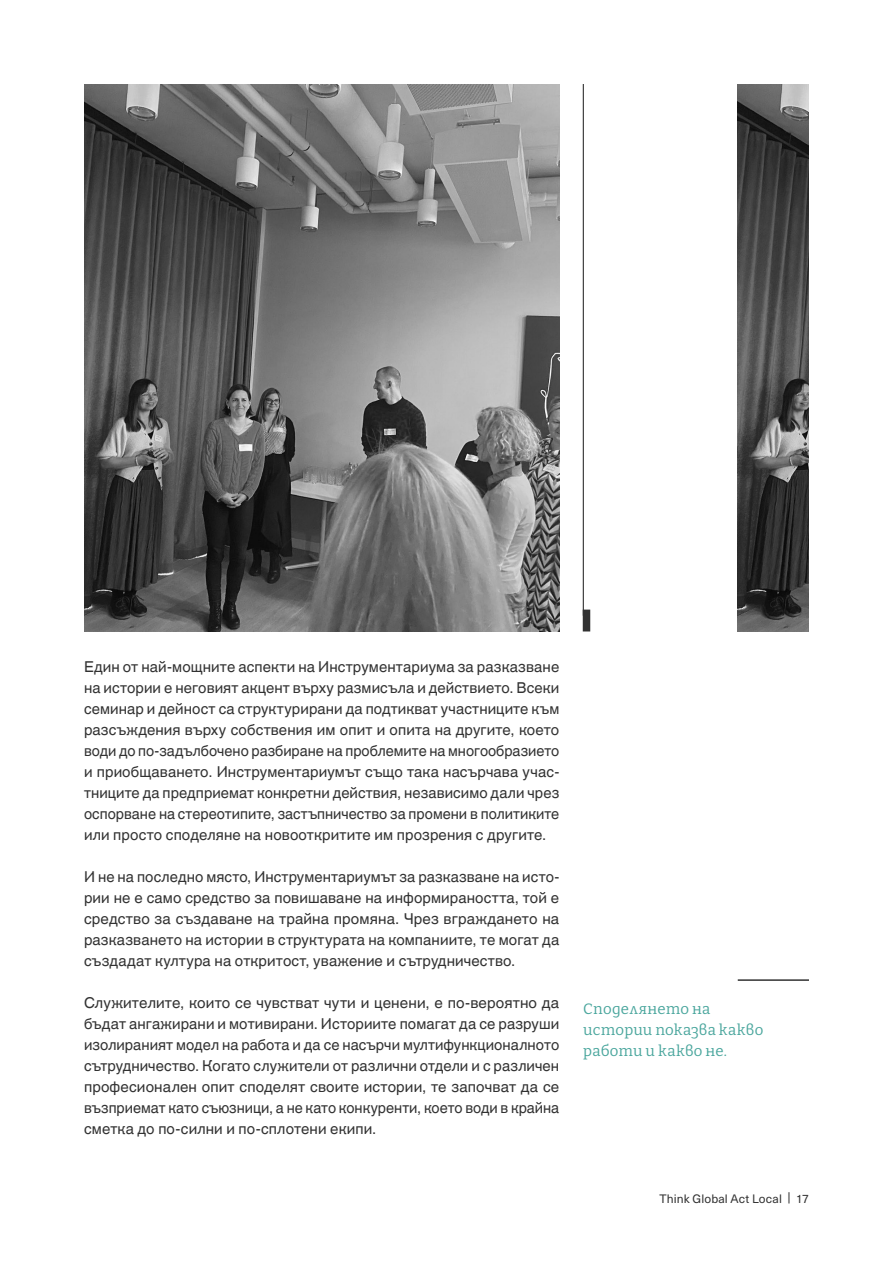
<style>
.page{position:relative;width:893px;height:1263px;background:#fff}
.page>*{position:absolute;margin:0;border:0;box-sizing:border-box;transform-origin:0 0}
.t1{font:15px/21px "Helvetica World";letter-spacing:.005em;color:#323232;text-align:justify}
.t2{font:15px/21px "Bitter";letter-spacing:.015em;color:#4aa69d}
.t3{font:12px "Neue Haas Unica W1 G";letter-spacing:.01em;color:#323232}
</style>
<div class="page">
<hr style="left:738px;top:979px;width:71px;height:2px;background:#323232">
<hr style="left:583px;top:84px;width:1px;height:532px;background:#323232">
<div style="left:583px;top:610px;width:7px;height:21px;background:#323232"></div>
<svg style="left:84px;top:84px;width:475px;height:547px"></svg>
<svg style="left:738px;top:84px;width:71px;height:547px"></svg>
<p class="t1" style="left:84px;top:656px;width:477px">Един от най-мощните аспекти на Инструментариума за разказване на истории е неговият акцент върху размисъла и действието. Всеки семинар и дейност са структурирани да подтикват участниците към разсъждения върху собствения им опит и опита на другите, което води до по-задълбочено разбиране на проблемите на многообразието и приобщаването. Инструментариумът също така насърчава учас&shy;тниците да предприемат конкретни действия, независимо дали чрез оспорване на стереотипите, застъпничество за промени в политиките или просто споделяне на новооткритите им прозрения с другите.</p>
<p class="t1" style="left:84px;top:866px;width:477px">И не на последно място, Инструментариумът за разказване на исто&shy;рии не е само средство за повишаване на информираността, той е средство за създаване на трайна промяна. Чрез вграждането на разказването на истории в структурата на компаниите, те могат да създадат култура на откритост, уважение и сътрудничество.</p>
<p class="t1" style="left:84px;top:992px;width:477px">Служителите, които се чувстват чути и ценени, е по-вероятно да бъдат ангажирани и мотивирани. Историите помагат да се разруши изолираният модел на работа и да се насърчи мултифункционалното сътрудничество. Когато служители от различни отдели и с различен професионален опит споделят своите истории, те започват да се възприемат като съюзници, а не като конкуренти, което води в крайна сметка до по-силни и по-сплотени екипи.</p>
<p class="t2" style="left:583px;top:998px;width:182px">Споделянето на истории показва какво работи и какво не.</p>
<p class="t3" style="left:659px;top:1190px;width:151px">Think Global Act Local | 17</p>
</div>
